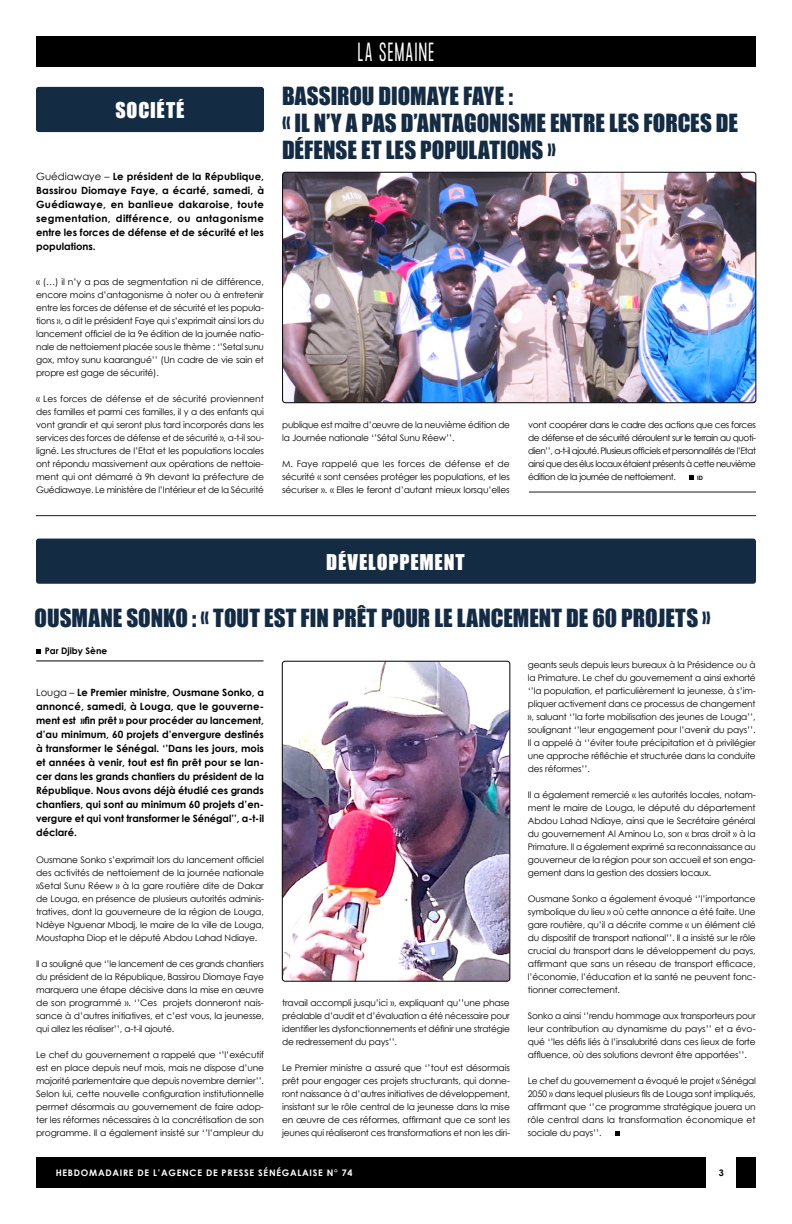
<style>
.page{position:relative;width:792px;height:1224px;background:#fff}
.page>*{position:absolute;margin:0;border:0;box-sizing:border-box;transform-origin:0 0}
.t1{font:23px/27px "Impact";color:#142b44}
.t2{font:300 23px "Formula Condensed";letter-spacing:.075em;color:#fff;scale:.8 1}
.t3{font:20px "Impact";letter-spacing:.045em;color:#fff}
.t4{font:700 10px/14px "Century Gothic";color:#000;text-align:justify}
.t5{font:9px/13px "Century Gothic";letter-spacing:-.02em;color:#000;text-align:justify}
.t6{font:700 9px "Century Gothic";letter-spacing:.08em;color:#fff}
.t7{font:700 9px "Century Gothic";color:#000}
.t8{font:700 6px "Century Gothic";color:#000}
.s1{font-weight:400}
</style>
<div class="page">
<div style="left:36px;top:36px;width:720px;height:31px;background:#000"></div>
<img style="left:284px;top:172px;width:472px;height:231px">
<div style="left:282px;top:172px;width:474px;height:231px;border:1px solid #000;border-radius:3px"></div>
<img style="left:282px;top:661px;width:228px;height:320px">
<div style="left:282px;top:661px;width:228px;height:320px;border:1px solid #000;border-radius:3px"></div>
<div style="left:36px;top:1157px;width:720px;height:31px;background:#000"></div>
<div style="left:706px;top:1155px;width:30px;height:35px;background:#fff"></div>
<div style="left:36px;top:87px;width:228px;height:45px;background:#142b44;border-radius:3px"></div>
<div style="left:36px;top:539px;width:720px;height:45px;background:#142b44;border-radius:3px"></div>
<hr style="left:36px;top:661px;width:227px;height:1px;background:#000">
<svg style="left:36px;top:649px;width:5px;height:4px"></svg>
<svg style="left:615px;top:1132px;width:4px;height:4px"></svg>
<hr style="left:36px;top:515px;width:720px;height:1px;background:#1b1b1a">
<svg style="left:689px;top:476px;width:5px;height:4px"></svg>
<hr style="left:529px;top:492px;width:227px;height:1px;background:#1b1b1a">
<h2 class="t3" style="left:115px;top:95px;width:71px">SOCIÉTÉ</h2>
<p class="t4" style="left:36px;top:169px;width:229px"><span class="s1">Guédiawaye –</span> Le président de la République, Bassirou Diomaye Faye, a écarté, samedi, à Guédiawaye, en banlieue dakaroise, toute segmentation, différence, ou antagonisme entre les forces de défense et de sécurité et les populations.</p>
<p class="t5" style="left:36px;top:275px;width:229px">« (…) il n’y a pas de segmentation ni de différence, encore moins d’antagonisme à noter ou à entretenir entre les forces de défense et de sécurité et les popula&shy;tions », a dit le président Faye qui s’exprimait ainsi lors du lancement officiel de la 9e édition de la journée natio&shy;nale de nettoiement placée sous le thème : ‘’Setal sunu gox, mtoy sunu kaarangué’’ (Un cadre de vie sain et propre est gage de sécurité).</p>
<p class="t5" style="left:36px;top:392px;width:229px">« Les forces de défense et de sécurité proviennent des familles et parmi ces familles, il y a des enfants qui vont grandir et qui seront plus tard incorporés dans les services des forces de défense et de sécurité », a-t-il sou&shy;ligné. Les structures de l’Etat et les populations locales ont répondu massivement aux opérations de nettoie&shy;ment qui ont démarré à 9h devant la préfecture de Guédiawaye. Le ministère de l’Intérieur et de la Sécurité</p>
<h1 class="t2" style="left:358px;top:38px;width:97px">LA SEMAINE</h1>
<h1 class="t1" style="left:282px;top:82px;width:458px">BASSIROU DIOMAYE FAYE :<br>« IL N’Y A PAS D’ANTAGONISME ENTRE LES FORCES DE<br>DÉFENSE ET LES POPULATIONS »</h1>
<p class="t5" style="left:282px;top:418px;width:229px">publique est maitre d’œuvre de la neuvième édition de la Journée nationale ‘’Sétal Sunu Réew’’.</p>
<p class="t5" style="left:282px;top:457px;width:229px">M. Faye rappelé que les forces de défense et de sécurité « sont censées protéger les populations, et les sécuriser ». « Elles le feront d’autant mieux lorsqu’elles</p>
<p class="t5" style="left:528px;top:418px;width:229px">vont coopérer dans le cadre des actions que ces forces de défense et de sécurité déroulent sur le terrain au quoti&shy;dien’’, a-t-il ajouté. Plusieurs officiels et personnalités de l’Etat ainsi que des élus locaux étaient présents à cette neuvième édition de la journée de nettoiement.</p>
<p class="t8" style="left:697px;top:473px;width:7px">ID</p>
<h2 class="t3" style="left:326px;top:547px;width:140px">DÉVELOPPEMENT</h2>
<h1 class="t1" style="left:35px;top:604px;width:678px">OUSMANE SONKO : « TOUT EST FIN PRÊT POUR LE LANCEMENT DE 60 PROJETS »</h1>
<p class="t7" style="left:45px;top:644px;width:64px">Par Djiby Sène</p>
<p class="t4" style="left:36px;top:685px;width:229px"><span class="s1">Louga –</span> Le Premier ministre, Ousmane Sonko, a annoncé, samedi, à Louga, que le gouverne&shy;ment est »fin prêt » pour procéder au lancement, d’au minimum, 60 projets d’envergure destinés à transformer le Sénégal. ‘’Dans les jours, mois et années à venir, tout est fin prêt pour se lan&shy;cer dans les grands chantiers du président de la République. Nous avons déjà étudié ces grands chantiers, qui sont au minimum 60 projets d’en&shy;vergure et qui vont transformer le Sénégal’’, a-t-il déclaré.</p>
<p class="t5" style="left:36px;top:853px;width:229px">Ousmane Sonko s’exprimait lors du lancement officiel des activités de nettoiement de la journée nationale »Setal Sunu Réew » à la gare routière dite de Dakar de Louga, en présence de plusieurs autorités adminis&shy;tratives, dont la gouverneure de la région de Louga, Ndèye Nguenar Mbodj, le maire de la ville de Louga, Moustapha Diop et le député Abdou Lahad Ndiaye.</p>
<p class="t5" style="left:36px;top:957px;width:229px">Il a souligné que ‘’le lancement de ces grands chantiers du président de la République, Bassirou Diomaye Faye marquera une étape décisive dans la mise en œuvre de son programmé ». ‘’Ces projets donneront nais&shy;sance à d’autres initiatives, et c’est vous, la jeunesse, qui allez les réaliser’’, a-t-il ajouté.</p>
<p class="t5" style="left:36px;top:1048px;width:229px">Le chef du gouvernement a rappelé que ‘’l’exécutif est en place depuis neuf mois, mais ne dispose d’une majorité parlementaire que depuis novembre dernier’’.<br>Selon lui, cette nouvelle configuration institutionnelle permet désormais au gouvernement de faire adop&shy;ter les réformes nécessaires à la concrétisation de son programme. Il a également insisté sur ‘’l’ampleur du</p>
<p class="t5" style="left:282px;top:996px;width:229px">travail accompli jusqu’ici », expliquant qu’’une phase préalable d’audit et d’évaluation a été nécessaire pour identifier les dysfonctionnements et définir une stratégie de redressement du pays’’.</p>
<p class="t5" style="left:282px;top:1061px;width:229px">Le Premier ministre a assuré que ‘’tout est désormais prêt pour engager ces projets structurants, qui donne&shy;ront naissance à d’autres initiatives de développement, insistant sur le rôle central de la jeunesse dans la mise en œuvre de ces réformes, affirmant que ce sont les jeunes qui réaliseront ces transformations et non les diri-</p>
<p class="t5" style="left:528px;top:658px;width:229px">geants seuls depuis leurs bureaux à la Présidence ou à la Primature. Le chef du gouvernement a ainsi exhorté ‘’la population, et particulièrement la jeunesse, à s’im&shy;pliquer activement dans ce processus de changement », saluant ‘’la forte mobilisation des jeunes de Louga’’, soulignant ‘’leur engagement pour l’avenir du pays’’.<br>Il a appelé à ‘’éviter toute précipitation et à privilégier une approche réfléchie et structurée dans la conduite des réformes’’.</p>
<p class="t5" style="left:528px;top:788px;width:229px">Il a également remercié « les autorités locales, notam&shy;ment le maire de Louga, le député du département Abdou Lahad Ndiaye, ainsi que le Secrétaire général du gouvernement Al Aminou Lo, son « bras droit » à la Primature. Il a également exprimé sa reconnaissance au gouverneur de la région pour son accueil et son enga&shy;gement dans la gestion des dossiers locaux.</p>
<p class="t5" style="left:528px;top:892px;width:229px">Ousmane Sonko a également évoqué ‘’l’importance symbolique du lieu » où cette annonce a été faite. Une gare routière, qu’il a décrite comme « un élément clé du dispositif de transport national’’. Il a insisté sur le rôle crucial du transport dans le développement du pays, affirmant que sans un réseau de transport efficace, l’économie, l’éducation et la santé ne peuvent fonc&shy;tionner correctement.</p>
<p class="t5" style="left:528px;top:1009px;width:229px">Sonko a ainsi ‘’rendu hommage aux transporteurs pour leur contribution au dynamisme du pays’’ et a évo&shy;qué ‘’les défis liés à l’insalubrité dans ces lieux de forte affluence, où des solutions devront être apportées’’.</p>
<p class="t5" style="left:528px;top:1074px;width:229px">Le chef du gouvernement a évoqué le projet « Sénégal 2050 » dans lequel plusieurs fils de Louga sont impliqués, affirmant que ‘’ce programme stratégique jouera un rôle central dans la transformation économique et sociale du pays’’.</p>
<p class="t6" style="left:56px;top:1166px;width:298px">HEBDOMADAIRE DE L’AGENCE DE PRESSE SÉNÉGALAISE N° 74</p>
<p class="t7" style="left:719px;top:1166px;width:7px">3</p>
</div>
